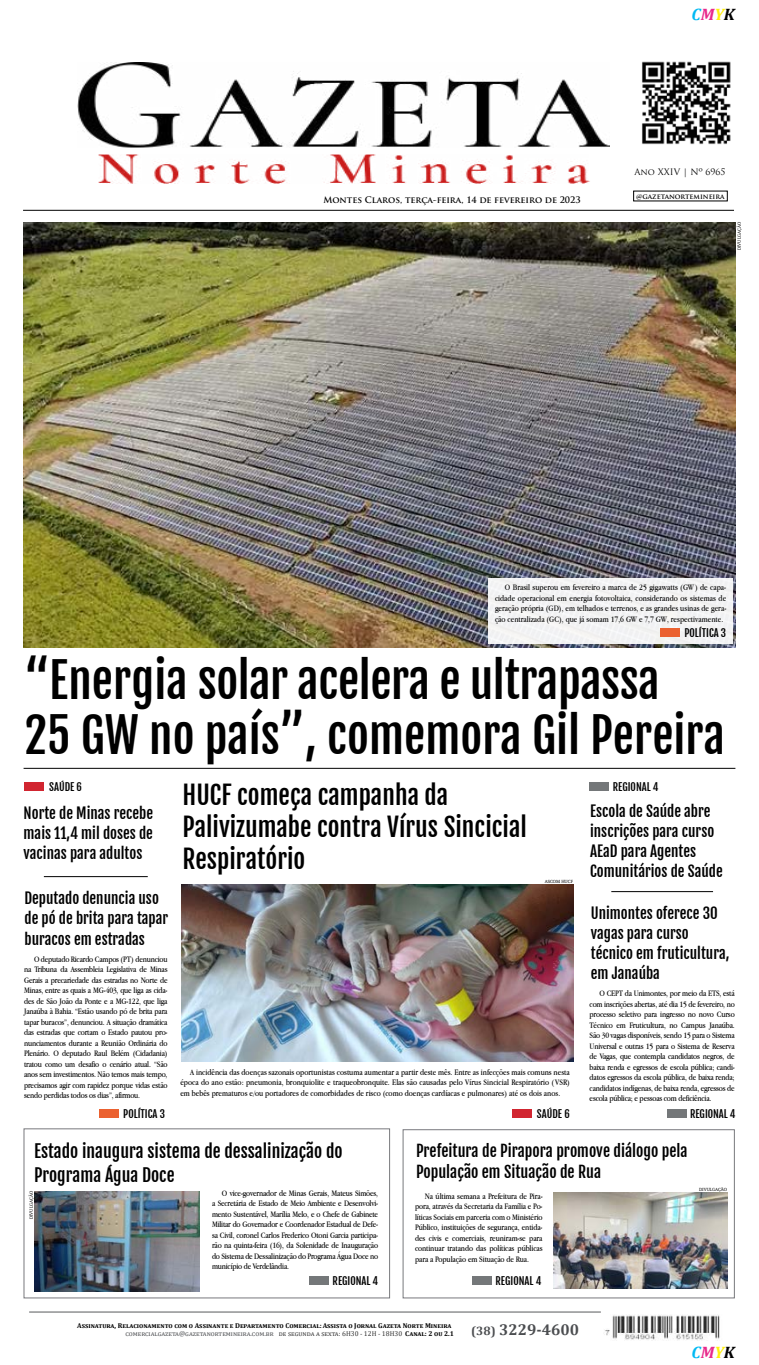
<style>
.page{position:relative;width:759px;height:1365px;background:#fff}
.page>*{position:absolute;margin:0;border:0;box-sizing:border-box;transform-origin:0 0}
.t1{font:47.25px/55.1px "Fjalla One";color:#000}
.t2{font:25.38px/32.4px "Fjalla One";color:#000}
.t3{font:17.5px/23.6px "Fjalla One";color:#000}
.t4{font:italic 700 16.62px "Cambria";color:#00b9f3}
.t5{font:15.75px/21.2px "Fjalla One";color:#000}
.t6{font:700 15.75px "Cambria";color:#4b4d50}
.t7{font:14.88px/20.1px "Fjalla One";color:#000}
.t8{font:700 12.25px "Cambria";color:#4b4d50}
.t9{font:10.5px "Fjalla One";color:#000}
.t10{font:8.75px/10.5px "Apple Garamond";letter-spacing:-.02em;color:#000;text-align:justify}
.t11{font:8.75px "Apple Garamond";color:#000}
.t12{font:700 8.75px "Trajan Pro";color:#000}
.t13{font:8.75px "Trajan Pro";color:#000}
.t14{font:700 7px "Cambria";color:#000}
.t15{font:7px "Cambria";color:#333}
.t16{font:7px "Cambria";letter-spacing:.055em;color:#4b4d50}
.t17{font:700 7px "Trajan Pro";color:#000}
.t18{font:4.38px "Andada";color:#000}
.s1{color:#e82a8c}
.s2{color:#fff00c}
.s3{color:#000}
.s4{font-weight:700;color:#000}
</style>
<div class="page">
<hr style="left:29px;top:1311px;width:572px;height:1px;background:#58595b">
<img style="left:642px;top:61px;width:89px;height:84px">
<img style="left:78px;top:63px;width:532px;height:121px">
<div style="left:25px;top:782px;width:19px;height:9px;background:#d12530"></div>
<hr style="left:23px;top:210px;width:711px;height:1px;background:#000">
<img style="left:605px;top:1315px;width:115px;height:25px">
<div style="left:403px;top:1129px;width:332px;height:169px;border:1px solid #78797d"></div>
<hr style="left:24px;top:768px;width:711px;height:1px;background:#000">
<hr style="left:44px;top:876px;width:104px;height:1px;background:#000">
<hr style="left:611px;top:891px;width:102px;height:1px;background:#000">
<div style="left:472px;top:1275px;width:20px;height:9px;background:#747779"></div>
<div style="left:309px;top:1275px;width:20px;height:9px;background:#747779"></div>
<div style="left:667px;top:1109px;width:19px;height:8px;background:#747779"></div>
<div style="left:590px;top:782px;width:19px;height:9px;background:#747779"></div>
<img style="left:182px;top:884px;width:391px;height:177px">
<img style="left:553px;top:1192px;width:174px;height:95px">
<div style="left:24px;top:1128px;width:366px;height:170px;border:1px solid #78797d"></div>
<img style="left:34px;top:1191px;width:165px;height:99px">
<div style="left:512px;top:1109px;width:20px;height:8px;background:#d12530"></div>
<img style="left:23px;top:222px;width:712px;height:425px">
<div style="left:488px;top:578px;width:244px;height:66px;background:#f3f3f4"></div>
<div style="left:99px;top:1109px;width:19px;height:8px;background:#eb6130"></div>
<div style="left:660px;top:627px;width:19px;height:9px;background:#eb6130"></div>
<h3 class="t4" style="left:692px;top:2px;width:45px">C<span class="s1">M</span><span class="s2">Y</span><span class="s3">K</span></h3>
<p class="t12" style="left:323px;top:194px;width:259px">Montes Claros, terça-feira, 14 de fevereiro de 2023</p>
<p class="t13" style="left:634px;top:166px;width:92px">Ano XXIV | Nº 6965</p>
<p class="t17" style="left:636px;top:192px;width:90px">@gazetanortemineira</p>
<p class="t18" style="left:737px;top:250px;width:30px;rotate:-90deg">DIVULGAÇÃO</p>
<p class="t11" style="left:505px;top:582px;width:223px">O Brasil superou em fevereiro a marca de 25 gigawatts (GW) de capa-</p>
<p class="t11" style="left:495px;top:614px;width:230px">ção centralizada (GC ,) que já somam 17,6 GW e 7,7 GW, respectivamente.</p>
<p class="t11" style="left:495px;top:593px;width:233px">cidade operacional em energia fotovoltaica, considerando os sistemas de</p>
<p class="t11" style="left:495px;top:603px;width:233px">geração própria (GD ,) em telhados e terrenos e, as grandes usinas de gera-</p>
<p class="t9" style="left:685px;top:626px;width:43px">POLÍTICA 3</p>
<h1 class="t1" style="left:24px;top:652px;width:703px">“Energia solar acelera e ultrapassa<br>25 GW no país ,” comemora Gil Pereira</h1>
<p class="t9" style="left:49px;top:780px;width:34px">SAÚDE 6</p>
<h3 class="t7" style="left:24px;top:802px;width:131px;text-align:justify">Norte de Minas recebe mais 11,4 mil doses de vacinas para adultos</h3>
<h3 class="t7" style="left:25px;top:888px;width:145px">Deputado denuncia uso de pó de brita para tapar buracos em estradas</h3>
<p class="t10" style="left:24px;top:953px;width:145px;text-indent:10px">O deputado Ricardo Campos (PT) denunciou na Tribuna da Assembleia Legislativa de Minas Gerais a precariedade das estradas no Norte de</p>
<p class="t10" style="left:24px;top:995px;width:145px">des de São João da Ponte ae MG-122, que liga</p>
<p class="t10" style="left:24px;top:984px;width:145px">Minas, entre as quais a MG-403, que liga as cida-</p>
<p class="t10" style="left:24px;top:1005px;width:145px">Janaúba à Bahia “. Estão usando pó de brita para tapar buracos ,” denunciou A. situação dramática</p>
<p class="t10" style="left:24px;top:1037px;width:145px">nunciamentos durante a Reunião Ordinária do</p>
<p class="t10" style="left:24px;top:1026px;width:145px">das estradas que cortam o Estado pautou pro-</p>
<p class="t10" style="left:24px;top:1047px;width:145px">Plenário O. deputado Raul Belém (Cidadania( tratou como um desafio o cenário atual “. São anos sem investimentos. Não temos mais tempo, precisamos agir com rapidez porque vidas estão sendo perdidas todos os dias ,” afirmou.</p>
<p class="t9" style="left:123px;top:1107px;width:43px">POLÍTICA 3</p>
<h2 class="t2" style="left:183px;top:778px;width:346px">HUCF começa campanha da<br>Palivizumabe contra Vírus Sincicial<br>Respiratório</h2>
<p class="t18" style="left:545px;top:878px;width:30px">ASCOM HUCF</p>
<p class="t10" style="left:180px;top:1066px;width:391px;text-indent:10px">A incidência das doenças sazonais oportunistas costuma aumentar a partir deste mês. Entre as infecções mais comuns nesta época do ano estão: pneumonia, bronquiolite e traqueobronquite. Elas são causadas pelo Vírus Sincicial Respiratório (VSR( em bebês prematuros /e ou portadores de comorbidades de risco (como doenças cardíacas e pulmonares) até os dois anos.</p>
<p class="t9" style="left:537px;top:1107px;width:34px">SAÚDE 6</p>
<p class="t9" style="left:613px;top:780px;width:47px">REGIONAL 4</p>
<h3 class="t7" style="left:590px;top:800px;width:134px">Escola de Saúde abre inscrições para curso<br>AEaD para Agentes<br>Comunitários de Saúde</h3>
<h3 class="t7" style="left:591px;top:902px;width:140px">Unimontes oferece 30 vagas para curso técnico em fruticultura, em Janaúba</h3>
<p class="t10" style="left:590px;top:987px;width:147px;text-indent:10px">O CEPT da Unimontes, por meio da ETS, está com inscrições abertas, até dia 15 de fevereiro, no processo seletivo para ingresso no novo Curso Técnico em Fruticultura, no Campus Janaúba.<br>São 30 vagas disponíveis, sendo 15 para o Sistema Universal e outras 15 para o Sistema de Reserva de Vagas, que contempla candidatos negros, de</p>
<p class="t10" style="left:590px;top:1071px;width:147px">datos egressos da escola pública, de baixa renda;</p>
<p class="t10" style="left:590px;top:1061px;width:147px">baixa renda e egressos de escola pública; candi-</p>
<p class="t10" style="left:590px;top:1082px;width:147px">candidatos indígenas, de baixa renda, egressos de escola pública e; pessoas com deficiência.</p>
<p class="t9" style="left:690px;top:1107px;width:47px">REGIONAL 4</p>
<h3 class="t3" style="left:34px;top:1139px;width:310px">Estado inaugura sistema de dessalinização do<br>Programa Água Doce</h3>
<p class="t18" style="left:29px;top:1218px;width:30px;rotate:-90deg">DIVULGAÇÃO</p>
<p class="t10" style="left:222px;top:1187px;width:158px">O vice-governador de Minas Gerais, Mateus Simões,</p>
<p class="t10" style="left:212px;top:1197px;width:168px">a Secretária de Estado de Meio Ambiente e Desenvolvi-</p>
<p class="t10" style="left:212px;top:1239px;width:168px">rão na quinta-feira (16 ,) da Solenidade de Inauguração</p>
<p class="t10" style="left:212px;top:1208px;width:168px">mento Sustentável, Marília Melo oe, Chefe de Gabinete</p>
<p class="t10" style="left:212px;top:1218px;width:168px">Militar do Governador e Coordenador Estadual de Defe-</p>
<p class="t10" style="left:212px;top:1250px;width:168px">do Sistema de Dessalinização do Programa Água Doce no município de Verdelândia.</p>
<p class="t10" style="left:212px;top:1229px;width:168px">sa Civil, coronel Carlos Frederico Otoni Garcia participa-</p>
<h3 class="t5" style="left:416px;top:1140px;width:273px">Prefeitura de Pirapora promove diálogo pela<br>População em Situação de Rua</h3>
<p class="t10" style="left:425px;top:1190px;width:119px">Na última semana a Prefeitura de Pira-</p>
<p class="t10" style="left:415px;top:1232px;width:129px">des civis e comerciais, reuniram s e- para</p>
<p class="t10" style="left:415px;top:1200px;width:129px">pora, através da Secretaria da Família Poe -</p>
<p class="t10" style="left:415px;top:1211px;width:129px">líticas Sociais em parceria com o Ministério</p>
<p class="t10" style="left:415px;top:1221px;width:129px">Público, instituições de segurança, entida-</p>
<p class="t10" style="left:415px;top:1242px;width:129px">continuar tratando das políticas públicas para a População em Situação de Rua.</p>
<p class="t18" style="left:699px;top:1187px;width:30px">DIVULGAÇÃO</p>
<p class="t9" style="left:333px;top:1274px;width:47px">REGIONAL 4</p>
<p class="t9" style="left:496px;top:1274px;width:47px">REGIONAL 4</p>
<p class="t14" style="left:77px;top:1320px;width:376px">Assinatura, Relacionamento com o Assinante e Departamento Comercial:Assista o Jornal Gazeta Norte Mineira</p>
<h3 class="t6" style="left:499px;top:1317px;width:81px">3229-4600</h3>
<h3 class="t8" style="left:471px;top:1321px;width:26px">(38)</h3>
<p class="t16" style="left:125px;top:1329px;width:149px">comercialgazeta@gazetanortemineira.com.br</p>
<p class="t15" style="left:279px;top:1329px;width:177px">de segunda a sexta H6: 30 - 12H - 18H30 <span class="s4">Canal 2: ou 2.1</span></p>
<h3 class="t4" style="left:692px;top:1340px;width:45px">C<span class="s1">M</span><span class="s2">Y</span><span class="s3">K</span></h3>
</div>
